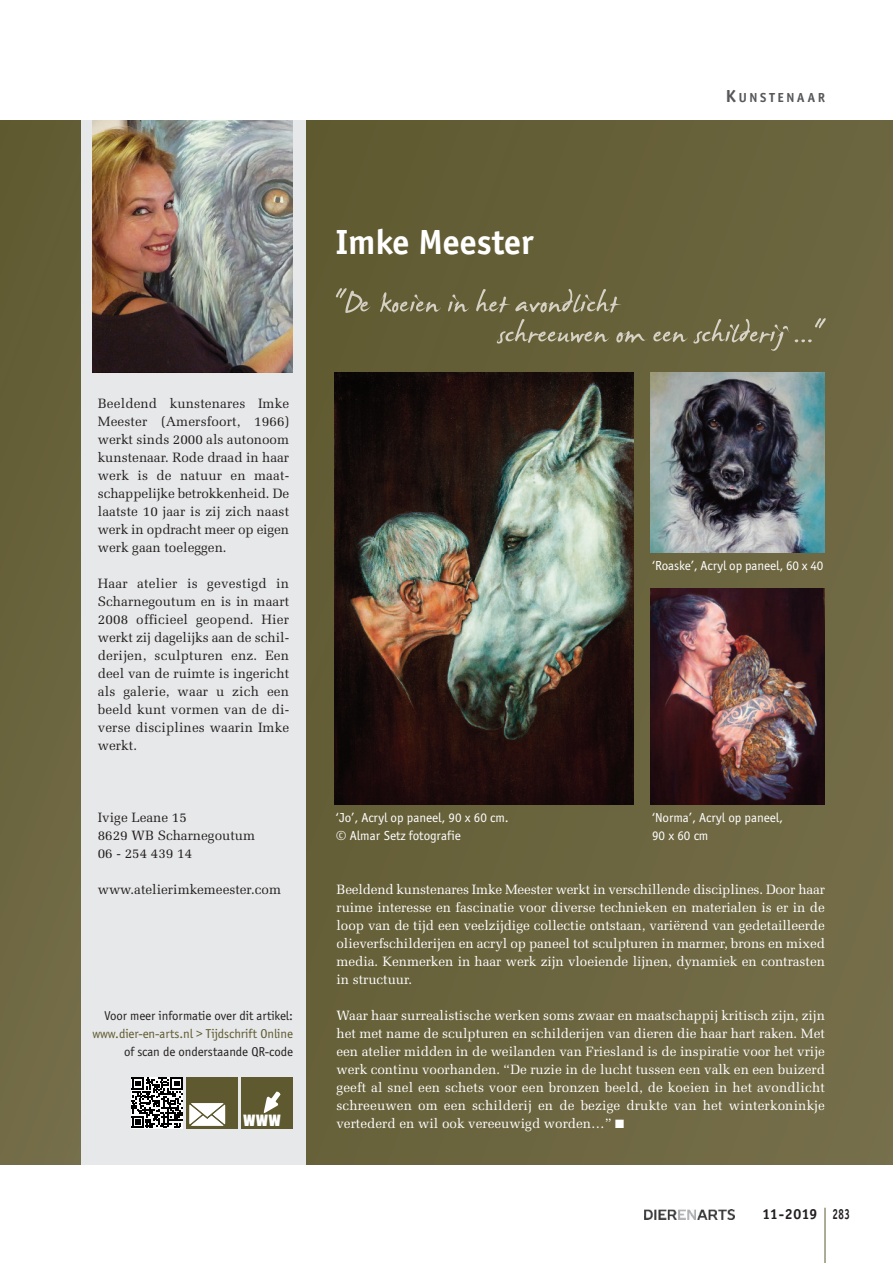
<style>
.page{position:relative;width:893px;height:1263px;background:#fff}
.page>*{position:absolute;margin:0;border:0;box-sizing:border-box;transform-origin:0 0}
.t1{font:700 36px "Officina Sans";color:#fff}
.t2{font:17.55px "Impact";color:#fff}
.t3{font:700 15px "Officina Sans";letter-spacing:.04em;color:#231f20}
.t4{font:13.5px/18px "Melior";color:#fff;text-align:justify}
.t5{font:13.5px/18px "Melior";color:#231f20;text-align:justify}
.t6{font:13.5px/18px "Officina Sans";letter-spacing:-.005em;color:#fff}
.t7{font:700 13.5px "Officina Sans";letter-spacing:.2em;color:#57585a}
.t8{font:13.2px "Officina Sans";letter-spacing:-.005em;color:#231f20}
.t9{font:13.2px "Officina Sans";letter-spacing:-.005em;color:#5e592f}
.s1{font-size:18px}
</style>
<div class="page">
<hr style="left:825px;top:1208px;width:1px;height:55px;background:#5e592f">
<img style="left:644px;top:1209px;width:91px;height:10px">
<div style="left:306px;top:120px;width:587px;height:1044px;background:#6b653e"></div>
<div style="left:81px;top:120px;width:225px;height:1044px;background:#e7e8e9"></div>
<img style="left:93px;top:120px;width:199px;height:252px">
<svg style="left:132px;top:1077px;width:51px;height:51px;background:#6a6a6b"></svg>
<div style="left:187px;top:1077px;width:51px;height:51px;background:#5e592f"></div>
<svg style="left:189px;top:1103px;width:36px;height:23px"></svg>
<div style="left:241px;top:1077px;width:51px;height:51px;background:#5e592f"></div>
<svg style="left:264px;top:1091px;width:17px;height:22px"></svg>
<div style="left:0;top:120px;width:81px;height:1044px;background:#6a643e"></div>
<img style="left:334px;top:372px;width:299px;height:432px">
<img style="left:651px;top:588px;width:174px;height:216px">
<img style="left:651px;top:372px;width:174px;height:180px">
<img style="left:336px;top:288px;width:56px;height:25px">
<img style="left:497px;top:319px;width:52px;height:25px">
<h1 class="t1" style="left:336px;top:220px;width:199px">Imke Meester</h1>
<p class="t5" style="left:98px;top:394px;width:193px">Beeldend kunstenares Imke Meester (Amersfoort, 1966) werkt sinds 2000 als autonoom kunstenaar. Rode draad in haar werk is de natuur en maat&shy;schappelijke betrokkenheid. De laatste 10 jaar is zij zich naast werk in opdracht meer op eigen werk gaan toeleggen.</p>
<p class="t5" style="left:98px;top:574px;width:193px">Haar atelier is gevestigd in Scharnegoutum en is in maart 2008 officieel geopend. Hier werkt zij dagelijks aan de schil&shy;derijen, sculpturen enz. Een deel van de ruimte is ingericht als galerie, waar u zich een beeld kunt vormen van de di&shy;verse disciplines waarin Imke werkt.</p>
<p class="t7" style="left:726px;top:89px;width:100px"><span class="s1">K</span>UNSTENAAR</p>
<p class="t6" style="left:652px;top:556px;width:173px">‘Roaske’, Acryl op paneel, 60 x 40</p>
<p class="t5" style="left:98px;top:808px;width:159px;text-align:left">Ivige Leane 15<br>8629 WB Scharnegoutum<br>06 - 254 439 14</p>
<p class="t5" style="left:98px;top:880px;width:185px">www.atelierimkemeester.com</p>
<p class="t4" style="left:336px;top:880px;width:490px">Beeldend kunstenares Imke Meester werkt in verschillende disciplines. Door haar ruime interesse en fascinatie voor diverse technieken en materialen is er in de loop van de tijd een veelzijdige collectie ontstaan, variërend van gedetailleerde olieverfschilderijen en acryl op paneel tot sculpturen in marmer, brons en mixed media. Kenmerken in haar werk zijn vloeiende lijnen, dynamiek en contrasten in structuur.</p>
<p class="t4" style="left:336px;top:1006px;width:490px">Waar haar surrealistische werken soms zwaar en maatschappij kritisch zijn, zijn het met name de sculpturen en schilderijen van dieren die haar hart raken. Met een atelier midden in de weilanden van Friesland is de inspiratie voor het vrije werk continu voorhanden. “De ruzie in de lucht tussen een valk en een buizerd geeft al snel een schets voor een bronzen beeld, de koeien in het avondlicht schreeuwen om een schilderij en de bezige drukte van het winterkoninkje vertederd en wil ook vereeuwigd worden…” ■</p>
<p class="t6" style="left:336px;top:808px;width:174px">‘Jo’, Acryl op paneel, 90 x 60 cm. © Almar Setz fotografie</p>
<p class="t6" style="left:652px;top:808px;width:132px">‘Norma’, Acryl op paneel,<br>90 x 60 cm</p>
<p class="t8" style="left:104px;top:1008px;width:190px">Voor meer informatie over dit artikel:</p>
<p class="t9" style="left:92px;top:1026px;width:202px">www.dier-en-arts.nl &gt; Tijdschrift Online</p>
<p class="t8" style="left:124px;top:1044px;width:170px">of scan de onderstaande QR-code</p>
<p class="t2" style="left:244px;top:1108px;width:39px">WWW</p>
<p class="t3" style="left:762px;top:1205px;width:89px">11-2019 283</p>
</div>
